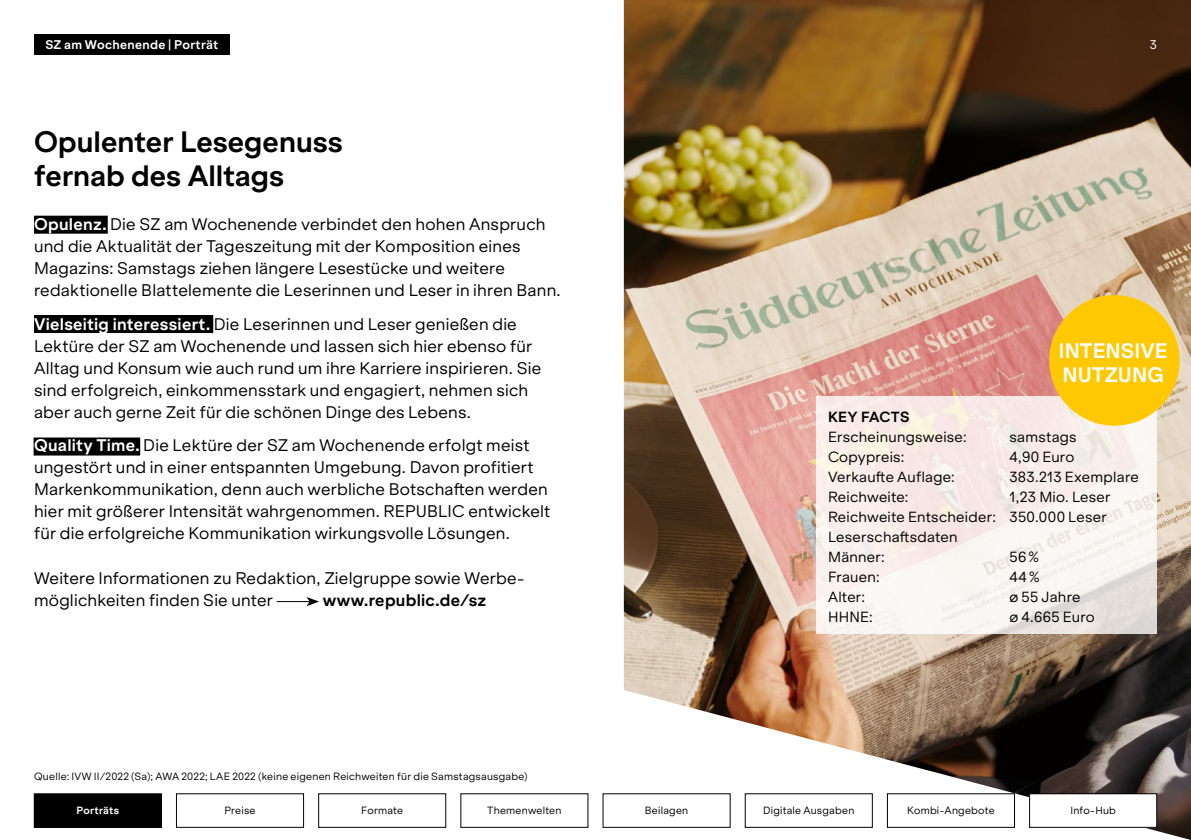
<style>
.page{position:relative;width:1191px;height:840px;background:#fff}
.page>*{position:absolute;margin:0;border:0;box-sizing:border-box;transform-origin:0 0}
.t1{font:700 28px/33.6px "Klarheit Grotesk";color:#000}
.t2{font:700 20px/24px "Klarheit Grotesk";letter-spacing:.005em;color:#fff}
.t3{font:16px/22px "Klarheit Grotesk";letter-spacing:.015em;color:#000}
.t4{font:700 16px "Klarheit Grotesk";letter-spacing:.015em;color:#000}
.t5{font:14px/20px "Klarheit Grotesk";letter-spacing:.02em;color:#000}
.t6{font:700 14px "Klarheit Grotesk";letter-spacing:.015em;color:#000}
.t7{font:700 12px "Klarheit Grotesk";letter-spacing:.025em;color:#fff}
.t8{font:12px "Klarheit Grotesk";color:#fff}
.t9{font:10px "Klarheit Grotesk";letter-spacing:.025em;color:#000}
.t10{font:700 10px "Klarheit Grotesk";letter-spacing:.02em;color:#fff}
.s1{font-weight:700;color:#fff}
</style>
<div class="page">
<img style="left:624px;top:0;width:567px;height:839px">
<div style="left:34px;top:793px;width:127px;height:33px;background:#000"></div>
<div style="left:34px;top:793px;width:128px;height:34px;border:1px solid #000"></div>
<div style="left:34px;top:34px;width:196px;height:20px;background:#000"></div>
<div style="left:1029px;top:793px;width:127px;height:33px;background:#fff"></div>
<div style="left:1029px;top:793px;width:128px;height:34px;border:1px solid #000"></div>
<div style="left:35px;top:216px;width:72px;height:16px;background:#000"></div>
<div style="left:34px;top:215px;width:74px;height:18px;border:2px solid #000"></div>
<div style="left:35px;top:438px;width:104px;height:16px;background:#000"></div>
<div style="left:34px;top:437px;width:106px;height:18px;border:2px solid #000"></div>
<div style="left:35px;top:316px;width:177px;height:16px;background:#000"></div>
<div style="left:34px;top:315px;width:179px;height:18px;border:2px solid #000"></div>
<hr style="left:277px;top:600px;width:33px;height:1px;background:#000">
<svg style="left:306px;top:597px;width:13px;height:9px"></svg>
<svg style="left:816px;top:396px;width:341px;height:237px;fill:#f9efeb"></svg>
<div style="left:1049px;top:295px;width:130px;height:130px;background:#ffc800;border-radius:50%"></div>
<p class="t7" style="left:45px;top:34px;width:175px">SZ am Wochenende | Porträt</p>
<p class="t8" style="left:1149px;top:34px;width:9px">3</p>
<h1 class="t1" style="left:34px;top:122px;width:310px">Opulenter Lesegenuss fernab des Alltags</h1>
<p class="t3" style="left:34px;top:212px;width:528px"><span class="s1">Opulenz.</span> Die SZ am Wochenende verbindet den hohen Anspruch und die Aktualität der Tageszeitung mit der Komposition eines Magazins: Samstags ziehen längere Lesestücke und weitere redaktionelle Blattelemente die Leserinnen und Leser in ihren Bann.</p>
<p class="t3" style="left:34px;top:311px;width:509px"><span class="s1">Vielseitig interessiert.</span> Die Leserinnen und Leser genießen die Lektüre der SZ am Wochenende und lassen sich hier ebenso für Alltag und Konsum wie auch rund um ihre Karriere inspirieren. Sie sind erfolgreich, einkommensstark und engagiert, nehmen sich aber auch gerne Zeit für die schönen Dinge des Lebens.</p>
<p class="t3" style="left:34px;top:432px;width:518px"><span class="s1">Quality Time.</span> Die Lektüre der SZ am Wochenende erfolgt meist ungestört und in einer entspannten Umgebung. Davon profitiert Markenkommunikation, denn auch werbliche Botschaften werden hier mit größerer Intensität wahrgenommen. REPUBLIC entwickelt für die erfolgreiche Kommunikation wirkungsvolle Lösungen.</p>
<p class="t3" style="left:34px;top:565px;width:490px">Weitere Informationen zu Redaktion, Zielgruppe sowie Werbe&shy;möglichkeiten finden Sie unter</p>
<p class="t4" style="left:323px;top:586px;width:165px">www.republic.de/sz</p>
<p class="t9" style="left:34px;top:768px;width:495px">Quelle: IVW II/2022 (Sa); AWA 2022; LAE 2022 (keine eigenen Reichweiten für die Samstagsausgabe)</p>
<p class="t2" style="left:1058px;top:336px;width:110px">INTENSIVE<br>NUTZUNG</p>
<p class="t6" style="left:828px;top:405px;width:83px">KEY FACTS</p>
<p class="t5" style="left:828px;top:425px;width:140px">Erscheinungsweise:</p>
<p class="t5" style="left:1009px;top:425px;width:69px">samstags</p>
<p class="t5" style="left:828px;top:445px;width:78px">Copypreis:</p>
<p class="t5" style="left:1009px;top:445px;width:66px">4,90 Euro</p>
<p class="t5" style="left:828px;top:465px;width:128px">Verkaufte Auflage:</p>
<p class="t5" style="left:1009px;top:465px;width:131px">383.213 Exemplare</p>
<p class="t5" style="left:828px;top:485px;width:82px">Reichweite:</p>
<p class="t5" style="left:828px;top:485px;width:284px;text-indent:181px">1,23 Mio. Leser<br>Reichweite Entscheider: 350.000 Leser<br>Leserschaftsdaten<br>Männer:</p>
<p class="t5" style="left:1009px;top:545px;width:31px">56 %</p>
<p class="t5" style="left:828px;top:565px;width:53px">Frauen:</p>
<p class="t5" style="left:1009px;top:565px;width:32px">44 %</p>
<p class="t5" style="left:828px;top:585px;width:39px">Alter:</p>
<p class="t5" style="left:1009px;top:585px;width:72px">ø 55 Jahre</p>
<p class="t5" style="left:828px;top:605px;width:46px">HHNE:</p>
<p class="t5" style="left:1009px;top:605px;width:87px">ø 4.665 Euro</p>
<p class="t10" style="left:77px;top:801px;width:44px">Porträts</p>
<p class="t9" style="left:224px;top:801px;width:33px">Preise</p>
<p class="t9" style="left:361px;top:801px;width:43px">Formate</p>
<p class="t9" style="left:487px;top:801px;width:76px">Themenwelten</p>
<p class="t9" style="left:645px;top:801px;width:45px">Beilagen</p>
<p class="t9" style="left:763px;top:801px;width:93px">Digitale Ausgaben</p>
<p class="t9" style="left:907px;top:801px;width:89px">Kombi-Angebote</p>
<p class="t9" style="left:1070px;top:801px;width:47px">Info-Hub</p>
</div>
